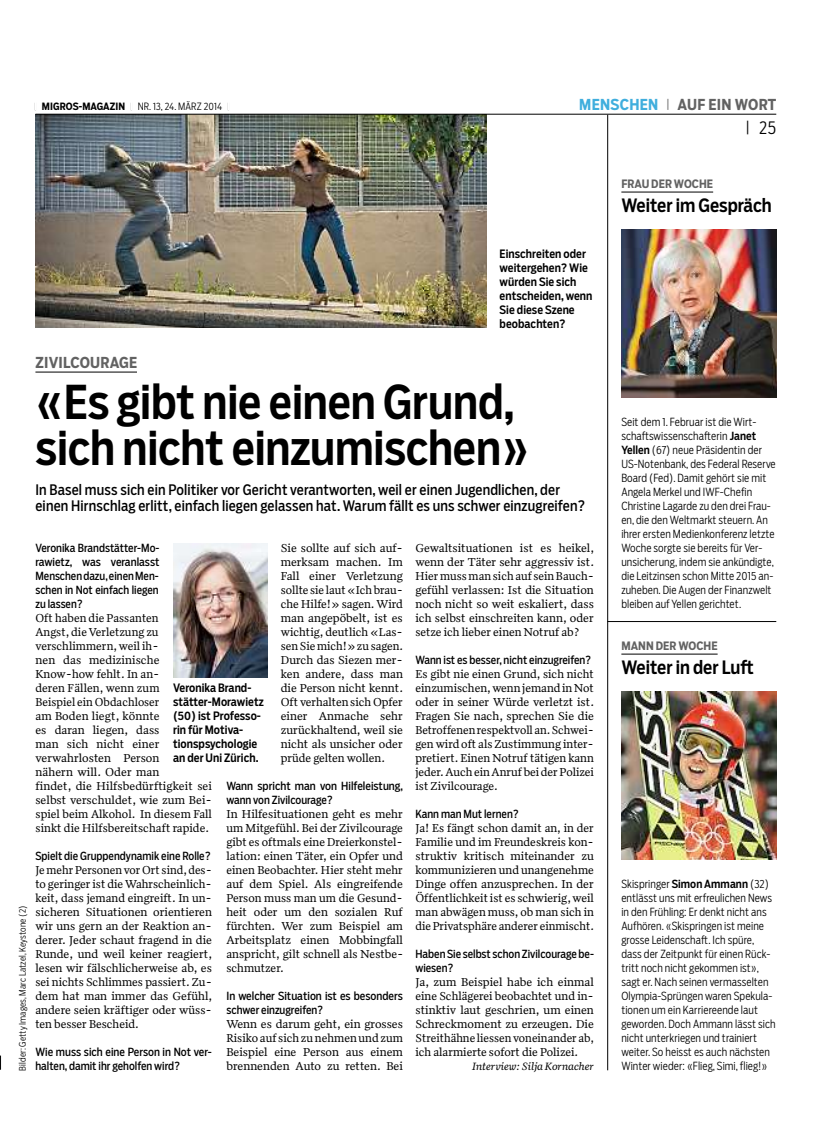
<style>
.page{position:relative;width:833px;height:1134px;background:#fff}
.page>*{position:absolute;margin:0;border:0;box-sizing:border-box;transform-origin:0 0}
.t1{font:500 46.25px/46.2px "Salvo Sans Cond";letter-spacing:-.005em;color:#000}
.t2{font:500 18.25px "Salvo Sans Cond";color:#000}
.t3{font:300 17.5px "Salvo Sans Cond";color:#000}
.t4{font:700 15px "Salvo Sans Cond";letter-spacing:.015em;color:#626262}
.t5{font:14.38px/16.5px "Salvo Sans Cond";letter-spacing:.01em;color:#000}
.t6{font:11.75px/14px "Quiosco Two LF";color:#000;text-align:justify}
.t7{font:500 11.5px/14px "Salvo Sans Cond";letter-spacing:.005em;color:#000}
.t8{font:700 11.5px "Salvo Sans Cond";letter-spacing:.005em;color:#626262}
.t9{font:300 11.12px/14px "Salvo Sans Cond";letter-spacing:.005em;color:#000}
.t10{font:11.12px/14px "Salvo Sans Cond";color:#000}
.t11{font:italic 10.88px "Quiosco Two LF";color:#000}
.t12{font:300 10px "Salvo Sans Cond";letter-spacing:.01em;color:#000}
.t13{font:300 9px "Salvo Sans Cond";letter-spacing:.01em;color:#000}
.s1{font-size:8.12px}
.s2{font-weight:700}
.s3{color:#40aedd}
.s4{font-weight:300;font-size:11.88px}
.s5{font-size:14.75px}
.s6{font-weight:500}
</style>
<div class="page">
<img style="left:35px;top:115px;width:451px;height:213px">
<hr style="left:35px;top:114px;width:741px;height:1px;background:#000">
<svg style="left:0;top:1055px;width:1px;height:15px"></svg>
<hr style="left:35px;top:372px;width:102px;height:1px;background:#000">
<hr style="left:621px;top:192px;width:92px;height:1px;background:#000">
<hr style="left:621px;top:654px;width:96px;height:1px;background:#000">
<hr style="left:607px;top:115px;width:1px;height:955px;background:#000">
<img style="left:621px;top:691px;width:155px;height:169px">
<hr style="left:607px;top:621px;width:169px;height:1px;background:#000">
<img style="left:173px;top:543px;width:94px;height:134px">
<img style="left:621px;top:230px;width:155px;height:168px">
<p class="t12" style="left:35px;top:100px;width:196px"><span class="s1">|</span> <span class="s2">MIGROS-MAGAZIN</span> <span class="s1">|</span> NR. 13, 24. MÄRZ 2014 <span class="s1">|</span></p>
<p class="t4" style="left:579px;top:94px;width:199px"><span class="s3">MENSCHEN</span> <span class="s4">|</span> AUF EIN WORT</p>
<h3 class="t3" style="left:745px;top:116px;width:32px"><span class="s5">|</span> 25</h3>
<p class="t7" style="left:499px;top:246px;width:94px">Einschreiten oder weitergehen? Wie würden Sie sich entscheiden, wenn<br>Sie diese Szene beobachten?</p>
<p class="t13" style="left:17px;top:1070px;width:166px;rotate:-90deg">Bilder: Getty Images, Marc Latzel, Keystone (2)</p>
<p class="t4" style="left:35px;top:352px;width:103px">ZIVILCOURAGE</p>
<h1 class="t1" style="left:35px;top:379px;width:496px">«Es gibt nie einen Grund, sich nicht einzumischen»</h1>
<p class="t5" style="left:35px;top:481px;width:551px">In Basel muss sich ein Politiker vor Gericht verantworten, weil er einen Jugendlichen, der einen Hirnschlag erlitt, einfach liegen gelassen hat. Warum fällt es uns schwer einzugreifen?</p>
<p class="t10" style="left:35px;top:540px;width:126px;text-align:justify">Veronika Brandstätter-Mo&shy;rawietz, was veranlasst Menschendazu,einenMen&shy;schen in Not einfach liegen zu lassen?</p>
<p class="t6" style="left:35px;top:611px;width:178px;text-align:left">Oft haben die Passanten<br>Angst,dieVerletzung zu verschlimmern,weil ih-<br>nen das medizinische<br>Know-how fehlt. In an-<br>deren Fällen, wenn zum<br>Beispiel ein Obdachloser<br>am Boden liegt, könnte<br>es daran liegen, dass<br>man sich nicht einer verwahrlosten Person<br>nähern will. Oder man<br>findet, die Hilfsbedürftigkeit sei selbst verschuldet, wie zum Bei&shy;spiel beim Alkohol. In diesem Fall sinkt die Hilfsbereitschaft rapide.</p>
<p class="t10" style="left:35px;top:848px;width:177px">Spielt die Gruppendynamik eine Rolle?</p>
<p class="t6" style="left:35px;top:863px;width:178px">JemehrPersonenvorOrt sind,des&shy;to geringer ist die Wahrscheinlich&shy;keit, dass jemand eingreift. In un&shy;sicheren Situationen orientieren wir uns gern an der Reaktion an&shy;derer. Jeder schaut fragend in die Runde, und weil keiner reagiert, lesen wir fälschlicherweise ab, es sei nichts Schlimmes passiert. Zu&shy;dem hat man immer das Gefühl, andere seien kräftiger oder wüss&shy;ten besser Bescheid.</p>
<p class="t10" style="left:35px;top:1044px;width:178px">Wie muss sich eine Person in Not ver&shy;halten, damit ihr geholfen wird?</p>
<p class="t6" style="left:415px;top:541px;width:180px">Gewaltsituationen ist es heikel, wenn der Täter sehr aggressiv ist.<br>Hiermuss mansich auf seinBauch&shy;gefühl verlassen: Ist die Situation noch nicht so weit eskaliert, dass ich selbst einschreiten kann, oder setze ich lieber einen Notruf ab?</p>
<p class="t10" style="left:415px;top:652px;width:177px">Wann ist es besser, nicht einzugreifen?</p>
<p class="t6" style="left:415px;top:667px;width:180px">Es gibt nie einen Grund, sich nicht einzumischen,wennjemand inNot oder in seiner Würde verletzt ist.<br>Fragen Sie nach, sprechen Sie die Betroffenenrespektvoll an.Schwei&shy;gen wird oft als Zustimmung inter&shy;pretiert. Einen Notruf tätigen kann jeder.AucheinAnrufbeiderPolizei ist Zivilcourage.</p>
<p class="t10" style="left:415px;top:806px;width:105px">Kann man Mut lernen?</p>
<p class="t6" style="left:415px;top:821px;width:180px">Ja! Es fängt schon damit an, in der Familie und im Freundeskreis kon&shy;struktiv kritisch miteinander zu kommunizieren und unangenehme Dinge offen anzusprechen. In der Öffentlichkeitist es schwierig,weil man abwägen muss, ob man sich in diePrivatsphäre anderer einmischt.</p>
<p class="t10" style="left:415px;top:946px;width:180px">Haben Sie selbst schon Zivilcourage be&shy;wiesen?</p>
<p class="t6" style="left:415px;top:975px;width:180px">Ja, zum Beispiel habe ich einmal eine Schlägerei beobachtet und in&shy;stinktiv laut geschrien, um einen Schreckmoment zu erzeugen. Die Streithähne liessenvoneinander ab, ich alarmierte sofort die Polizei.</p>
<p class="t6" style="left:281px;top:541px;width:124px">Sie sollte auf sich auf&shy;merksam machen. Im Fall einer Verletzung sollte sie laut «Ich brau&shy;che Hilfe!» sagen. Wird man angepöbelt, ist es wichtig, deutlich «Las&shy;senSie mich!» zu sagen.<br>Durch das Siezen mer&shy;ken andere, dass man die Person nicht kennt.<br>Oft verhalten sichOpfer einer Anmache sehr zurückhaltend, weil sie nicht als unsicher oder prüde gelten wollen.</p>
<p class="t10" style="left:226px;top:778px;width:178px">Wann spricht man von Hilfeleistung, wann von Zivilcourage?</p>
<p class="t6" style="left:226px;top:807px;width:179px">In Hilfesituationen geht es mehr um Mitgefühl. Bei der Zivilcourage gibt es oftmals eine Dreierkonstel&shy;lation: einen Täter, ein Opfer und einen Beobachter. Hier steht mehr auf dem Spiel. Als eingreifende Person muss man um die Gesund&shy;heit oder um den sozialen Ruf fürchten. Wer zum Beispiel am Arbeitsplatz einen Mobbingfall anspricht, gilt schnell als Nestbe&shy;schmutzer.</p>
<p class="t10" style="left:226px;top:988px;width:178px">In welcher Situation ist es besonders schwer einzugreifen?</p>
<p class="t6" style="left:226px;top:1017px;width:178px">Wenn es darum geht, ein grosses Risiko auf sich zunehmenund zum Beispiel eine Person aus einem brennenden Auto zu retten. Bei</p>
<p class="t7" style="left:173px;top:680px;width:92px">Veronika Brand&shy;stätter-Morawietz (50) ist Professo&shy;rin für Motiva&shy;tionspsychologie an der Uni Zürich.</p>
<p class="t11" style="left:472px;top:1059px;width:123px">Interview: Silja Kornacher</p>
<p class="t8" style="left:621px;top:176px;width:93px">FRAU DER WOCHE</p>
<h2 class="t2" style="left:621px;top:193px;width:152px">Weiter im Gespräch</h2>
<p class="t9" style="left:621px;top:414px;width:156px">Seit dem 1. Februar ist die Wirt&shy;schaftswissenschafterin <span class="s6">Janet Yellen</span> (67) neue Präsidentin der US-Notenbank, des Federal Reserve Board (Fed). Damit gehört sie mit Angela Merkel und IWF-Chefin Christine Lagarde zu den drei Frau&shy;en, die den Weltmarkt steuern. An ihrer ersten Medienkonferenz letzte Woche sorgte sie bereits für Ver&shy;unsicherung, indem sie ankündigte, die Leitzinsen schon Mitte 2015 an&shy;zuheben. Die Augen der Finanzwelt bleiben auf Yellen gerichtet.</p>
<p class="t8" style="left:621px;top:638px;width:98px">MANN DER WOCHE</p>
<h2 class="t2" style="left:621px;top:655px;width:134px">Weiter in der Luft</h2>
<p class="t9" style="left:621px;top:876px;width:156px">Skispringer <span class="s6">Simon Ammann</span> (32) entlässt uns mit erfreulichen News in den Frühling: Er denkt nicht ans Aufhören. «Skispringen ist meine grosse Leidenschaft. Ich spüre, dass der Zeitpunkt für einen Rück&shy;tritt noch nicht gekommen ist», sagt er. Nach seinen vermasselten Olympia-Sprüngen waren Spekula&shy;tionen um ein Karriereende laut geworden. Doch Ammann lässt sich nicht unterkriegen und trainiert weiter. So heisst es auch nächsten Winter wieder: «Flieg, Simi, flieg!»</p>
</div>
